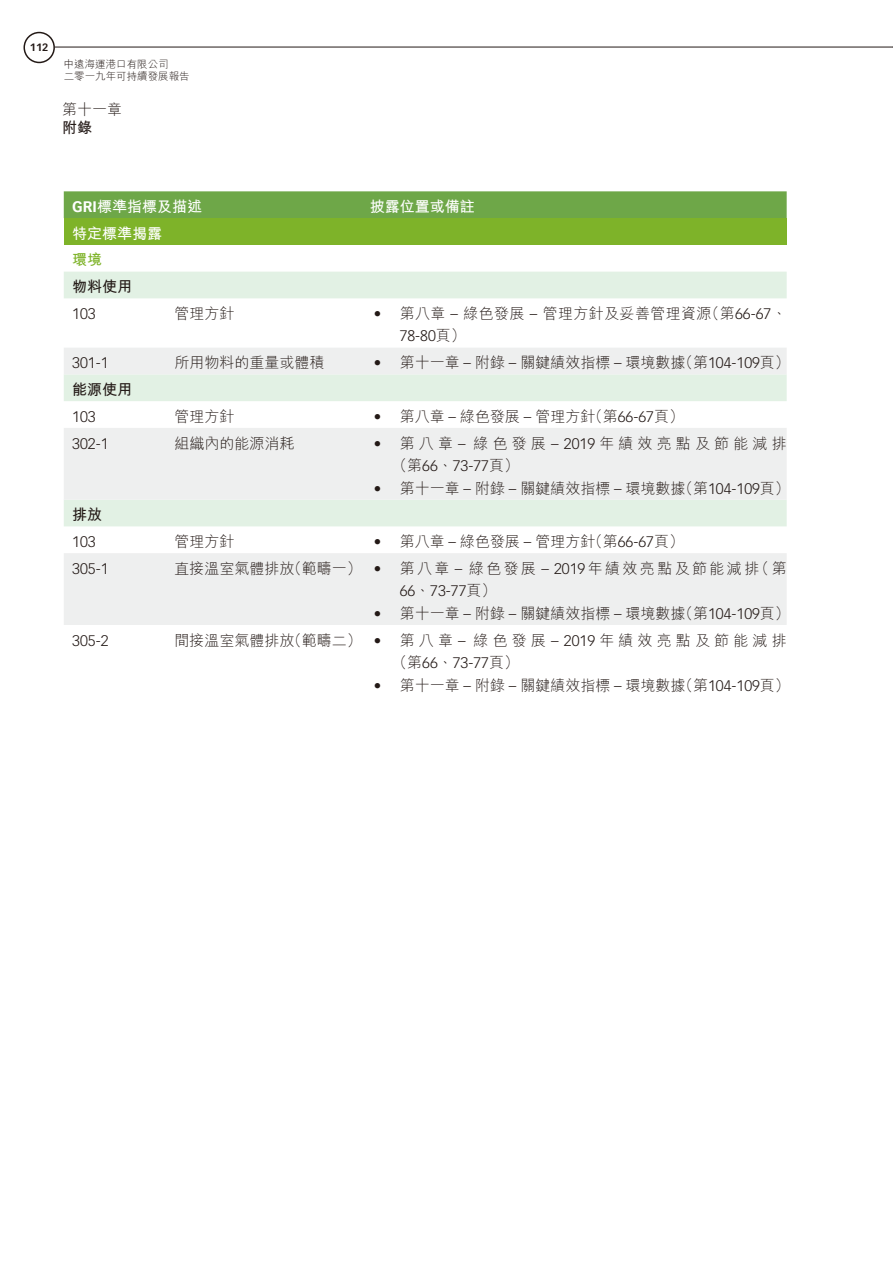
<style>
.page{position:relative;width:893px;height:1263px;background:#fff}
.page>*{position:absolute;margin:0;border:0;box-sizing:border-box;transform-origin:0 0}
.t1{font:15px "M Hei HK Light E Ten B5 H";color:#231916}
.t2{font:300 15px "Vectora LT Std";color:#231916}
.t3{font:15px "M Hei HK Light E Ten B5 H";letter-spacing:.275em;color:#231916}
.t4{font:15px "M Hei HK Light E Ten B5 H";letter-spacing:.16em;color:#231916}
.t5{font:15px "M Hei HK Light E Ten B5 H";letter-spacing:.025em;color:#231916}
.t6{font:15px "M Hei HK Bold E Ten B5 H";color:#fff}
.t7{font:15px "M Hei HK Bold E Ten B5 H";color:#231916}
.t8{font:15px "M Hei HK Bold E Ten B5 H";color:#7eb329}
.t9{font:10.5px/12px "M Hei HK Light E Ten B5 H";color:#231916}
.t10{font:700 10.5px "Vectora LT Std";color:#231916}
.s1{font-family:"Vectora LT Std";font-weight:700}
.s2{font-family:"Vectora LT Std";font-weight:300}
.s3{font-family:"M Hei HK Light E Ten B5 H";font-weight:400}
</style>
<div class="page">
<div style="left:23px;top:32px;width:32px;height:31px;border:2px solid #231916;border-radius:50%"></div>
<hr style="left:55px;top:47px;width:838px;height:1px;background:#231916">
<div style="left:64px;top:191px;width:723px;height:27px;background:#6ea748"></div>
<div style="left:64px;top:218px;width:723px;height:27px;background:#7eb329"></div>
<div style="left:64px;top:272px;width:723px;height:27px;background:#e2f1e4"></div>
<svg style="left:64px;top:348px;width:723px;height:277px;fill:#eeefef"></svg>
<p class="t10" style="left:30px;top:42px;width:20px">112</p>
<p class="t9" style="left:64px;top:59px;width:127px">中遠海運港口有限公司<br>二零一九年可持續發展報告</p>
<p class="t1" style="left:62px;top:104px;width:61px">第十一章</p>
<p class="t7" style="left:62px;top:122px;width:31px">附錄</p>
<p class="t6" style="left:72px;top:201px;width:131px"><span class="s1">GRI</span>標準指標及描述</p>
<p class="t6" style="left:370px;top:201px;width:106px">披露位置或備註</p>
<p class="t6" style="left:72px;top:227px;width:91px">特定標準揭露</p>
<p class="t8" style="left:72px;top:254px;width:32px">環境</p>
<p class="t7" style="left:72px;top:281px;width:61px">物料使用</p>
<p class="t2" style="left:72px;top:306px;width:25px">103</p>
<p class="t1" style="left:174px;top:308px;width:61px">管理方針</p>
<p class="t5" style="left:374px;top:308px;width:414px"><span class="s2">•</span> 第八章 <span class="s2">–</span> 綠色發展 <span class="s2">–</span> 管理方針及妥善管理資源（第<span class="s2">66-67</span>、</p>
<p class="t2" style="left:400px;top:329px;width:68px">78-80<span class="s3">頁）</span></p>
<p class="t2" style="left:72px;top:356px;width:38px">301-1</p>
<p class="t1" style="left:174px;top:357px;width:151px">所用物料的重量或體積</p>
<p class="t1" style="left:374px;top:357px;width:418px"><span class="s2">•</span> 第十一章 <span class="s2">–</span> 附錄 <span class="s2">–</span> 關鍵績效指標 <span class="s2">–</span> 環境數據（第<span class="s2">104-109</span>頁）</p>
<p class="t7" style="left:72px;top:384px;width:61px">能源使用</p>
<p class="t2" style="left:72px;top:409px;width:25px">103</p>
<p class="t1" style="left:174px;top:410px;width:61px">管理方針</p>
<p class="t1" style="left:374px;top:410px;width:312px"><span class="s2">•</span> 第八章 <span class="s2">–</span> 綠色發展 <span class="s2">–</span> 管理方針（第<span class="s2">66-67</span>頁）</p>
<p class="t2" style="left:72px;top:436px;width:38px">302-1</p>
<p class="t1" style="left:174px;top:437px;width:121px">組織內的能源消耗</p>
<p class="t3" style="left:374px;top:437px;width:414px"><span class="s2">•</span> 第八章 <span class="s2">–</span> 綠色發展 <span class="s2">– 2019</span>年績效亮點及節能減排</p>
<p class="t2" style="left:392px;top:458px;width:128px"><span class="s3">（第</span>66<span class="s3">、</span>73-77<span class="s3">頁）</span></p>
<p class="t1" style="left:374px;top:482px;width:418px"><span class="s2">•</span> 第十一章 <span class="s2">–</span> 附錄 <span class="s2">–</span> 關鍵績效指標 <span class="s2">–</span> 環境數據（第<span class="s2">104-109</span>頁）</p>
<p class="t7" style="left:72px;top:509px;width:31px">排放</p>
<p class="t2" style="left:72px;top:534px;width:25px">103</p>
<p class="t1" style="left:174px;top:536px;width:61px">管理方針</p>
<p class="t1" style="left:374px;top:536px;width:312px"><span class="s2">•</span> 第八章 <span class="s2">–</span> 綠色發展 <span class="s2">–</span> 管理方針（第<span class="s2">66-67</span>頁）</p>
<p class="t2" style="left:72px;top:561px;width:38px">305-1</p>
<p class="t4" style="left:174px;top:562px;width:614px">直接溫室氣體排放（範疇一） <span class="s2">•</span> 第八章 <span class="s2">–</span> 綠色發展 <span class="s2">– 2019</span>年績效亮點及節能減排（第</p>
<p class="t2" style="left:400px;top:584px;width:98px">66<span class="s3">、</span>73-77<span class="s3">頁）</span></p>
<p class="t1" style="left:374px;top:607px;width:418px"><span class="s2">•</span> 第十一章 <span class="s2">–</span> 附錄 <span class="s2">–</span> 關鍵績效指標 <span class="s2">–</span> 環境數據（第<span class="s2">104-109</span>頁）</p>
<p class="t2" style="left:72px;top:633px;width:38px">305-2</p>
<p class="t3" style="left:174px;top:634px;width:614px">間接溫室氣體排放（範疇二） <span class="s2">•</span> 第八章 <span class="s2">–</span> 綠色發展 <span class="s2">– 2019</span>年績效亮點及節能減排</p>
<p class="t2" style="left:392px;top:655px;width:128px"><span class="s3">（第</span>66<span class="s3">、</span>73-77<span class="s3">頁）</span></p>
<p class="t1" style="left:374px;top:679px;width:418px"><span class="s2">•</span> 第十一章 <span class="s2">–</span> 附錄 <span class="s2">–</span> 關鍵績效指標 <span class="s2">–</span> 環境數據（第<span class="s2">104-109</span>頁）</p>
</div>
